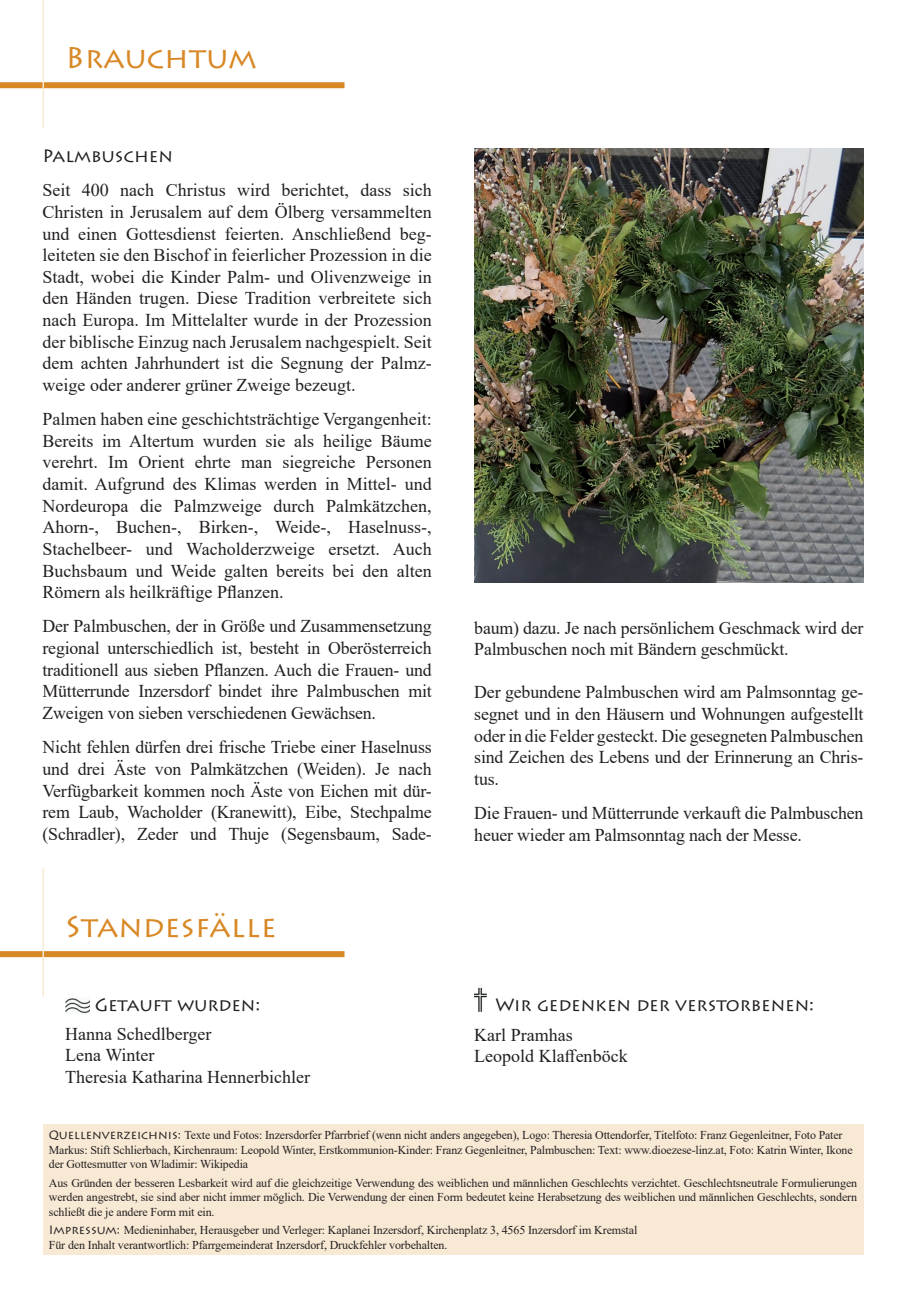
<style>
.page{position:relative;width:906px;height:1289px;background:#fff}
.page>*{position:absolute;margin:0;border:0;box-sizing:border-box;transform-origin:0 0}
.t1{font:30px "Lithos Pro";letter-spacing:.005em;color:#d88825}
.t2{font:18px/21.6px "Times New Roman";letter-spacing:-.01em;color:#231f20;text-align:justify}
.t3{font:18px "Lithos Pro";color:#231f20}
.t4{font:12px/14.4px "Times New Roman";letter-spacing:-.01em;color:#231f20}
.s1{font-family:"Lithos Pro"}
</style>
<div class="page">
<div style="left:0;top:82px;width:344px;height:6px;background:#d88825"></div>
<hr style="left:43px;top:0;width:1px;height:128px;background:#f8e9d5">
<img style="left:474px;top:987px;width:12px;height:24px">
<img style="left:65px;top:998px;width:25px;height:16px">
<div style="left:0;top:951px;width:344px;height:6px;background:#d88825"></div>
<hr style="left:43px;top:868px;width:1px;height:128px;background:#f8e9d5">
<div style="left:43px;top:1124px;width:820px;height:130px;background:#f8e9d5"></div>
<img style="left:474px;top:149px;width:389px;height:434px">
<h1 class="t1" style="left:65px;top:40px;width:193px">Brauchtum</h1>
<p class="t3" style="left:43px;top:145px;width:132px">Palmbuschen</p>
<p class="t2" style="left:43px;top:179px;width:391px">Seit 400 nach Christus wird berichtet, dass sich Christen in Jerusalem auf dem Ölberg versammelten und einen Gottesdienst feierten. Anschließend beg&shy;leiteten sie den Bischof in feierlicher Prozession in die Stadt, wobei die Kinder Palm- und Olivenzweige in den Händen trugen. Diese Tradition verbreitete sich nach Europa. Im Mittelalter wurde in der Prozession der biblische Einzug nach Jerusalem nachgespielt. Seit dem achten Jahrhundert ist die Segnung der Palmz&shy;weige oder anderer grüner Zweige bezeugt.</p>
<p class="t2" style="left:43px;top:408px;width:391px">Palmen haben eine geschichtsträchtige Vergangenheit:<br>Bereits im Altertum wurden sie als heilige Bäume verehrt. Im Orient ehrte man siegreiche Personen damit. Aufgrund des Klimas werden in Mittel- und Nordeuropa die Palmzweige durch Palmkätzchen, Ahorn-, Buchen-, Birken-, Weide-, Haselnuss-, Stachelbeer- und Wacholderzweige ersetzt. Auch Buchsbaum und Weide galten bereits bei den alten Römern als heilkräftige Pflanzen.</p>
<p class="t2" style="left:43px;top:615px;width:391px">Der Palmbuschen, der in Größe und Zusammensetzung regional unterschiedlich ist, besteht in Oberösterreich traditionell aus sieben Pflanzen. Auch die Frauen- und Mütterrunde Inzersdorf bindet ihre Palmbuschen mit Zweigen von sieben verschiedenen Gewächsen.</p>
<p class="t2" style="left:43px;top:736px;width:391px">Nicht fehlen dürfen drei frische Triebe einer Haselnuss und drei Äste von Palmkätzchen (Weiden). Je nach Verfügbarkeit kommen noch Äste von Eichen mit dür&shy;rem Laub, Wacholder (Kranewitt), Eibe, Stechpalme (Schradler), Zeder und Thuje (Segensbaum, Sade-</p>
<h1 class="t1" style="left:65px;top:909px;width:213px">Standesfälle</h1>
<p class="t2" style="left:474px;top:616px;width:391px">baum) dazu. Je nach persönlichem Geschmack wird der<br>Palmbuschen noch mit Bändern geschmückt.</p>
<p class="t2" style="left:474px;top:681px;width:391px">Der gebundene Palmbuschen wird am Palmsonntag ge&shy;segnet und in den Häusern und Wohnungen aufgestellt oder in die Felder gesteckt. Die gesegneten Palmbuschen sind Zeichen des Lebens und der Erinnerung an Chris&shy;tus.</p>
<p class="t2" style="left:474px;top:801px;width:391px">Die Frauen- und Mütterrunde verkauft die Palmbuschen heuer wieder am Palmsonntag nach der Messe.</p>
<p class="t3" style="left:95px;top:994px;width:167px">Getauft wurden:</p>
<p class="t3" style="left:495px;top:994px;width:320px">Wir gedenken der verstorbenen:</p>
<p class="t2" style="left:65px;top:1022px;width:246px;text-align:left">Hanna Schedlberger<br>Lena Winter<br>Theresia Katharina Hennerbichler</p>
<p class="t2" style="left:474px;top:1023px;width:155px">Karl Pramhas<br>Leopold Klaffenböck</p>
<p class="t4" style="left:49px;top:1127px;width:805px"><span class="s1">Quellenverzeichnis:</span> Texte und Fotos: Inzersdorfer Pfarrbrief (wenn nicht anders angegeben), Logo: Theresia Ottendorfer, Titelfoto: Franz Gegenleitner, Foto Pater<br>Markus: Stift Schlierbach, Kirchenraum: Leopold Winter, Erstkommunion-Kinder: Franz Gegenleitner, Palmbuschen: Text: www.dioezese-linz.at, Foto: Katrin Winter, Ikone der Gottesmutter von Wladimir: Wikipedia</p>
<p class="t4" style="left:49px;top:1175px;width:810px;text-align:justify">Aus Gründen der besseren Lesbarkeit wird auf die gleichzeitige Verwendung des weiblichen und männlichen Geschlechts verzichtet. Geschlechtsneutrale Formulierungen werden angestrebt, sie sind aber nicht immer möglich. Die Verwendung der einen Form bedeutet keine Herabsetzung des weiblichen und männlichen Geschlechts, sondern schließt die je andere Form mit ein.</p>
<p class="t4" style="left:49px;top:1222px;width:590px"><span class="s1">Impressum:</span> Medieninhaber, Herausgeber und Verleger: Kaplanei Inzersdorf, Kirchenplatz 3, 4565 Inzersdorf im Kremstal<br>Für den Inhalt verantwortlich: Pfarrgemeinderat Inzersdorf, Druckfehler vorbehalten.</p>
</div>
